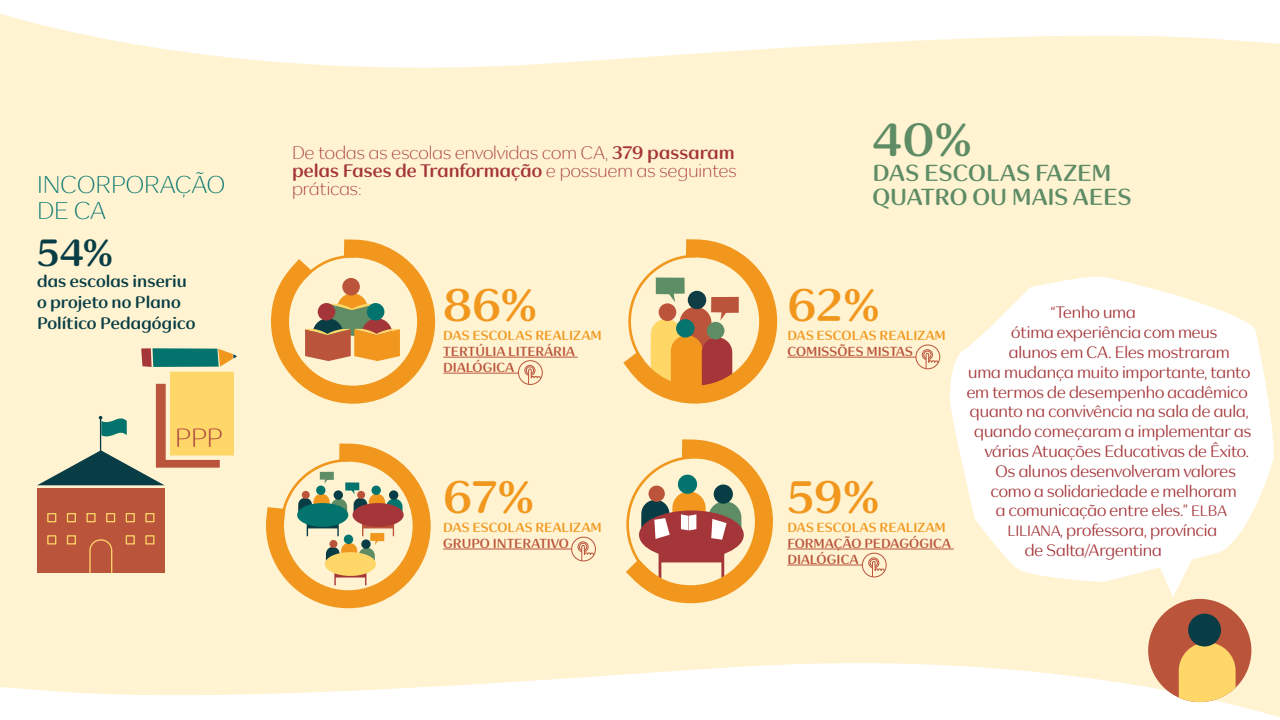
<style>
.page{position:relative;width:1280px;height:720px;background:#fff}
.page>*{position:absolute;margin:0;border:0;box-sizing:border-box;transform-origin:0 0}
.INTERTÍTULO{font:700 45.9px "Natura Sans";color:#5e8c65}
.INTERTÍTULO-2{font:700 45px "Natura Sans";letter-spacing:.005em;color:#f1971d}
.INTERTÍTULO-3{font:700 37.5px "Natura Sans";color:#083d45}
.ASPAS{font:300 26px "Natura Sans";color:#a43539}
.SUBTÍTULO{font:300 24px "Natura Sans";color:#03746d}
.INTERTÍTULO-4{font:700 23px/24.7px "Natura Sans";color:#5e8c65}
.ASPAS-2{font:300 18px/18px "Natura Sans";color:#a43539}
.INTERTÍTULO-5{font:700 16.5px/21px "Natura Sans";color:#083d45}
.ASPAS-3{font:16.3px "Natura Sans";letter-spacing:-.01em;color:#a43539}
.INTERTÍTULO-6{font:700 13px/16px "Natura Sans";color:#ba543b}
.INTERTÍTULO-7{font:700 13px "Natura Sans";color:#f1971d}
.s1{font-weight:700}
.s2{font-size:14.9px}
</style>
<div class="page">
<div style="left:0;top:79px;width:1280px;height:573px;background:#fff3d2"></div>
<svg style="left:950px;top:277px;width:327px;height:305px"></svg>
<svg style="left:1159px;top:559px;width:33px;height:38px"></svg>
<div style="left:37px;top:488px;width:127px;height:85px;background:#ba543b"></div>
<svg style="left:89px;top:539px;width:24px;height:35px"></svg>
<svg style="left:37px;top:450px;width:128px;height:35px;background:#7d9388"></svg>
<div style="left:67px;top:513px;width:9px;height:9px;border:1px solid #ffd768"></div>
<div style="left:47px;top:513px;width:9px;height:9px;border:1px solid #ffd768"></div>
<div style="left:86px;top:513px;width:10px;height:9px;border:1px solid #ffd768"></div>
<div style="left:106px;top:513px;width:9px;height:9px;border:1px solid #ffd768"></div>
<div style="left:145px;top:513px;width:9px;height:9px;border:1px solid #ffd768"></div>
<div style="left:126px;top:513px;width:9px;height:9px;border:1px solid #ffd768"></div>
<div style="left:67px;top:535px;width:9px;height:10px;border:1px solid #ffd768"></div>
<div style="left:47px;top:535px;width:9px;height:10px;border:1px solid #ffd768"></div>
<div style="left:145px;top:535px;width:9px;height:10px;border:1px solid #ffd768"></div>
<div style="left:126px;top:535px;width:9px;height:10px;border:1px solid #ffd768"></div>
<hr style="left:100px;top:418px;width:1px;height:34px;background:#083d45">
<svg style="left:99px;top:413px;width:28px;height:27px"></svg>
<div style="left:152px;top:379px;width:72px;height:93px;background:#ba543b;border:4px solid #fff3d2"></div>
<div style="left:166px;top:367px;width:72px;height:93px;background:#ffd768;border:4px solid #fff3d2"></div>
<hr style="left:443px;top:357px;width:135px;height:1px;background:#ba543b">
<hr style="left:443px;top:373px;width:74px;height:1px;background:#ba543b">
<hr style="left:787px;top:549px;width:167px;height:1px;background:#ba543b">
<hr style="left:787px;top:565px;width:77px;height:1px;background:#ba543b">
<hr style="left:443px;top:549px;width:131px;height:1px;background:#ba543b">
<hr style="left:787px;top:357px;width:134px;height:1px;background:#ba543b">
<svg style="left:262px;top:231px;width:182px;height:182px;background:#efcb92"></svg>
<svg style="left:613px;top:431px;width:169px;height:181px;background:#e6c093"></svg>
<svg style="left:141px;top:348px;width:96px;height:19px;background:#4f8571"></svg>
<svg style="left:916px;top:345px;width:24px;height:24px"></svg>
<div style="left:922px;top:349px;width:11px;height:11px;border:1px solid #ba543b;border-radius:50%"></div>
<div style="left:923px;top:351px;width:8px;height:8px;border:1px solid #ba543b;border-radius:50%"></div>
<svg style="left:925px;top:353px;width:14px;height:16px"></svg>
<div style="left:915px;top:345px;width:25px;height:24px;border:1px solid #ba543b;border-radius:50%"></div>
<svg style="left:862px;top:553px;width:24px;height:24px"></svg>
<div style="left:868px;top:557px;width:11px;height:11px;border:1px solid #ba543b;border-radius:50%"></div>
<div style="left:870px;top:559px;width:8px;height:8px;border:1px solid #ba543b;border-radius:50%"></div>
<svg style="left:872px;top:561px;width:13px;height:16px"></svg>
<div style="left:862px;top:553px;width:24px;height:24px;border:1px solid #ba543b;border-radius:50%"></div>
<svg style="left:572px;top:537px;width:23px;height:24px"></svg>
<div style="left:578px;top:541px;width:10px;height:11px;border:1px solid #ba543b;border-radius:50%"></div>
<div style="left:579px;top:543px;width:8px;height:8px;border:1px solid #ba543b;border-radius:50%"></div>
<svg style="left:581px;top:545px;width:13px;height:16px"></svg>
<div style="left:571px;top:537px;width:25px;height:24px;border:1px solid #ba543b;border-radius:50%"></div>
<svg style="left:518px;top:361px;width:24px;height:23px"></svg>
<div style="left:524px;top:365px;width:11px;height:11px;border:1px solid #ba543b;border-radius:50%"></div>
<div style="left:526px;top:366px;width:8px;height:8px;border:1px solid #ba543b;border-radius:50%"></div>
<svg style="left:528px;top:368px;width:13px;height:16px"></svg>
<div style="left:518px;top:360px;width:25px;height:25px;border:1px solid #ba543b;border-radius:50%"></div>
<svg style="left:257px;top:435px;width:183px;height:182px;background:#e8cd99"></svg>
<svg style="left:611px;top:230px;width:175px;height:183px;background:#edca93"></svg>
<svg style="left:0;top:13px;width:1280px;height:66px"></svg>
<svg style="left:0;top:652px;width:1280px;height:65px"></svg>
<div style="left:1148px;top:599px;width:103px;height:103px;background:#ba543b;border-radius:50%"></div>
<svg style="left:1179px;top:643px;width:57px;height:59px;background:#f7cb69"></svg>
<div style="left:1188px;top:614px;width:33px;height:33px;background:#083d45;border-radius:50%"></div>
<p class="ASPAS-2" style="left:292px;top:143px;width:446px">De todas as escolas envolvidas com CA, <span class="s1">379 passaram pelas Fases de Tranformação</span> e possuem as seguintes</p>
<p class="SUBTÍTULO" style="left:37px;top:171px;width:190px">INCORPORAÇÃO</p>
<p class="ASPAS-2" style="left:292px;top:179px;width:71px">práticas:</p>
<p class="SUBTÍTULO" style="left:37px;top:197px;width:70px">DE CA</p>
<p class="INTERTÍTULO-3" style="left:37px;top:230px;width:77px">54%</p>
<p class="INTERTÍTULO-5" style="left:37px;top:270px;width:160px">das escolas inseriu o projeto no Plano<br>Político Pedagógico</p>
<p class="INTERTÍTULO-2" style="left:443px;top:278px;width:95px">86%</p>
<p class="INTERTÍTULO-7" style="left:443px;top:327px;width:160px">DAS ESCOLAS REALIZAM</p>
<p class="INTERTÍTULO-6" style="left:443px;top:343px;width:133px">TERTÚLIA LITERÁRIA<br>DIALÓGICA</p>
<p class="ASPAS" style="left:175px;top:423px;width:49px">PPP</p>
<p class="INTERTÍTULO-2" style="left:443px;top:470px;width:92px">67%</p>
<p class="INTERTÍTULO-7" style="left:443px;top:519px;width:160px">DAS ESCOLAS REALIZAM</p>
<p class="INTERTÍTULO-6" style="left:443px;top:535px;width:127px">GRUPO INTERATIVO</p>
<p class="INTERTÍTULO" style="left:872px;top:112px;width:100px">40%</p>
<p class="INTERTÍTULO-4" style="left:872px;top:160px;width:260px">DAS ESCOLAS FAZEM<br>QUATRO OU MAIS AEES</p>
<p class="INTERTÍTULO-2" style="left:787px;top:278px;width:93px">62%</p>
<p class="INTERTÍTULO-7" style="left:787px;top:327px;width:160px">DAS ESCOLAS REALIZAM</p>
<p class="INTERTÍTULO-6" style="left:787px;top:343px;width:127px">COMISSÕES MISTAS</p>
<p class="INTERTÍTULO-2" style="left:787px;top:470px;width:93px">59%</p>
<p class="INTERTÍTULO-7" style="left:787px;top:519px;width:160px">DAS ESCOLAS REALIZAM</p>
<p class="INTERTÍTULO-6" style="left:787px;top:535px;width:165px">FORMAÇÃO PEDAGÓGICA<br>DIALÓGICA</p>
<p class="ASPAS-3" style="left:1051px;top:303px;width:87px">“Tenho uma</p>
<p class="ASPAS-3" style="left:1011px;top:323px;width:207px">ótima experiência com meus</p>
<p class="ASPAS-3" style="left:1009px;top:343px;width:222px">alunos em CA. Eles mostraram</p>
<p class="ASPAS-3" style="left:968px;top:363px;width:284px">uma mudança muito importante, tanto</p>
<p class="ASPAS-3" style="left:967px;top:382px;width:283px">em termos de desempenho acadêmico</p>
<p class="ASPAS-3" style="left:970px;top:402px;width:280px">quanto na convivência na sala de aula,</p>
<p class="ASPAS-3" style="left:974px;top:422px;width:279px">quando começaram a implementar as</p>
<p class="ASPAS-3" style="left:985px;top:442px;width:266px">várias Atuações Educativas de Êxito.</p>
<p class="ASPAS-3" style="left:995px;top:462px;width:242px">Os alunos desenvolveram valores</p>
<p class="ASPAS-3" style="left:991px;top:481px;width:247px">como a solidariedade e melhoram</p>
<p class="ASPAS-3" style="left:996px;top:501px;width:233px">a comunicação entre eles.” <span class="s2">ELBA</span></p>
<p class="ASPAS-3" style="left:1007px;top:521px;width:211px"><span class="s2">LILIANA</span>, professora, província</p>
<p class="ASPAS-3" style="left:1025px;top:541px;width:139px">de Salta/Argentina</p>
</div>
